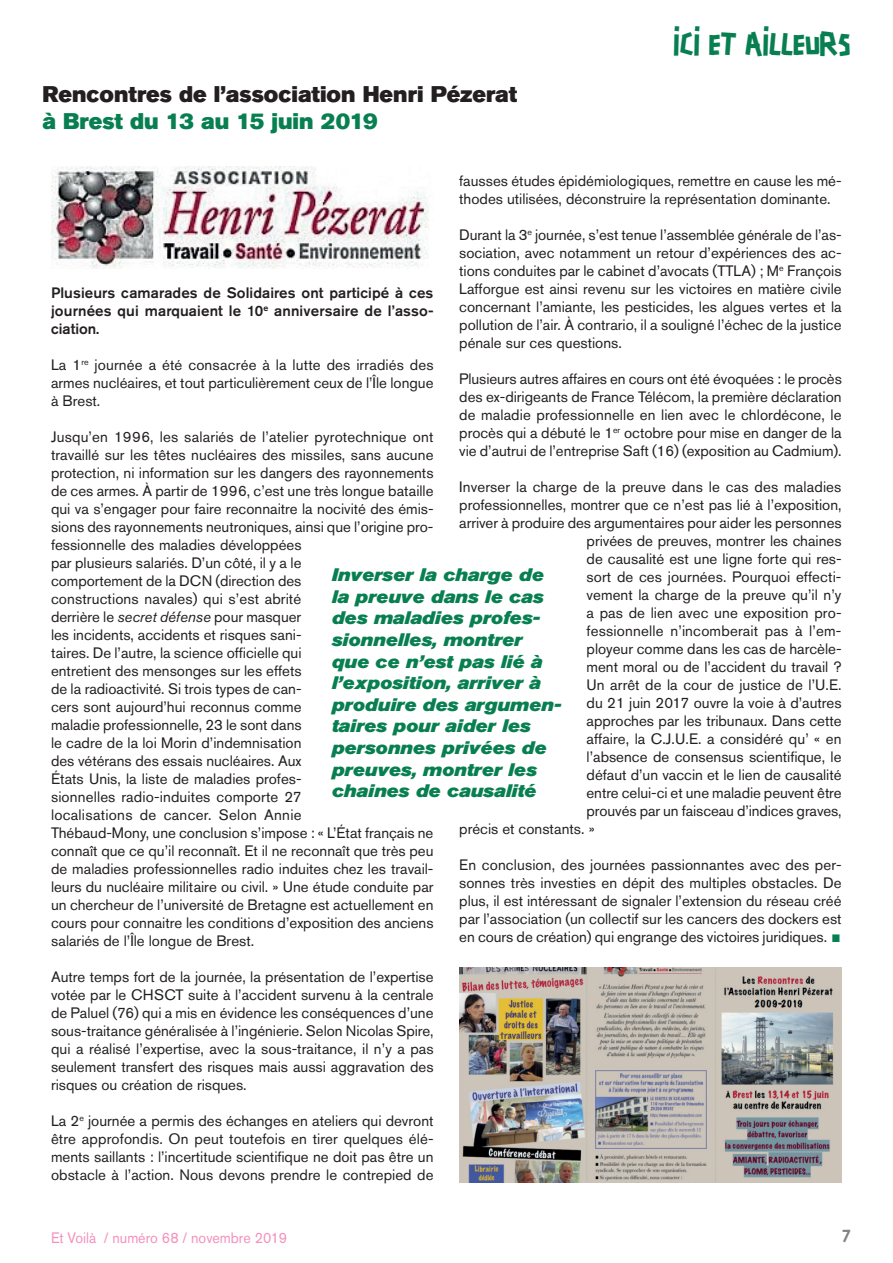
<style>
.page{position:relative;width:893px;height:1263px;background:#fff}
.page>*{position:absolute;margin:0;border:0;box-sizing:border-box;transform-origin:0 0}
.t1{font:700 45px "Akzidenz Grotesk Std";color:#087f50}
.t2{font:30px "Scotchlidaires";color:#087f50}
.t3{font:22.5px "Akzidenz Grotesk Std Super";color:#231f20}
.t4{font:22.5px "Akzidenz Grotesk Std Super";color:#087f50}
.t5{font:italic 18px/21.6px "Akzidenz Grotesk Std Super";color:#087f50;scale:1.1 1}
.t6{font:15px/18px "Akzidenz Grotesk Std";color:#231f20;text-align:justify}
.t7{font:500 15px/18px "Akzidenz Grotesk Std";letter-spacing:.01em;color:#231f20;text-align:justify}
.t8{font:15px "Akzidenz Grotesk Std";color:#f391bc;scale:.95 1}
.t9{font:15px "Scotchlidaires";color:#808285}
.s1{font-style:italic}
</style>
<div class="page">
<img style="left:459px;top:967px;width:383px;height:215px">
<img style="left:51px;top:167px;width:378px;height:102px">
<h3 class="t3" style="left:43px;top:81px;width:476px">Rencontres de l’association Henri Pézerat</h3>
<h3 class="t4" style="left:43px;top:108px;width:337px">à Brest du 13 au 15 juin 2019</h3>
<h2 class="t2" style="left:673px;top:23px;width:178px">ICI ET AILLEURS</h2>
<p class="t6" style="left:459px;top:171px;width:384px">fausses études épidémiologiques, remettre en cause les mé&shy;thodes utilisées, déconstruire la représentation dominante.</p>
<p class="t6" style="left:459px;top:225px;width:384px">Durant la 3<sup>e</sup> journée, s’est tenue l’assemblée générale de l’as&shy;sociation, avec notamment un retour d’expériences des ac&shy;tions conduites par le cabinet d’avocats (TTLA) ; M<sup>e</sup> François Lafforgue est ainsi revenu sur les victoires en matière civile concernant l’amiante, les pesticides, les algues vertes et la pollution de l’air. À contrario, il a souligné l’échec de la justice pénale sur ces questions.</p>
<p class="t6" style="left:459px;top:369px;width:384px">Plusieurs autres affaires en cours ont été évoquées : le procès des ex-dirigeants de France Télécom, la première déclaration de maladie professionnelle en lien avec le chlordécone, le procès qui a débuté le 1<sup>er</sup> octobre pour mise en danger de la vie d’autrui de l’entreprise Saft (16) (exposition au Cadmium).</p>
<p class="t6" style="left:459px;top:477px;width:384px">Inverser la charge de la preuve dans le cas des maladies</p>
<p class="t6" style="left:459px;top:495px;width:384px">professionnelles, montrer que ce n’est pas lié à l’exposition,</p>
<p class="t6" style="left:459px;top:513px;width:384px">arriver à produire des argumentaires pour aider les personnes</p>
<p class="t6" style="left:587px;top:531px;width:256px">privées de preuves, montrer les chaines</p>
<p class="t6" style="left:587px;top:549px;width:257px">de causalité est une ligne forte qui res-</p>
<p class="t6" style="left:587px;top:567px;width:256px">sort de ces journées. Pourquoi effecti-</p>
<p class="t6" style="left:587px;top:585px;width:256px">vement la charge de la preuve qu’il n’y</p>
<p class="t6" style="left:587px;top:603px;width:256px">a pas de lien avec une exposition pro-</p>
<p class="t6" style="left:587px;top:621px;width:256px">fessionnelle n’incomberait pas à l’em-</p>
<p class="t6" style="left:587px;top:639px;width:256px">ployeur comme dans les cas de harcèle-</p>
<p class="t6" style="left:587px;top:657px;width:256px">ment moral ou de l’accident du travail ?</p>
<p class="t6" style="left:587px;top:675px;width:257px">Un arrêt de la cour de justice de l’U.E.</p>
<p class="t6" style="left:587px;top:693px;width:257px">du 21 juin 2017 ouvre la voie à d’autres</p>
<p class="t6" style="left:587px;top:711px;width:257px">approches par les tribunaux. Dans cette</p>
<p class="t6" style="left:587px;top:729px;width:256px">affaire, la C.J.U.E. a considéré qu’ « en</p>
<p class="t6" style="left:587px;top:747px;width:256px">l’absence de consensus scientifique, le</p>
<p class="t6" style="left:587px;top:765px;width:257px">défaut d’un vaccin et le lien de causalité</p>
<p class="t6" style="left:587px;top:783px;width:257px">entre celui-ci et une maladie peuvent être</p>
<p class="t6" style="left:587px;top:801px;width:257px">prouvés par un faisceau d’indices graves,</p>
<p class="t6" style="left:459px;top:819px;width:137px">précis et constants. »</p>
<p class="t6" style="left:459px;top:855px;width:384px">En conclusion, des journées passionnantes avec des per&shy;sonnes très investies en dépit des multiples obstacles. De plus, il est intéressant de signaler l’extension du réseau créé par l’association (un collectif sur les cancers des dockers est en cours de création) qui engrange des victoires juridiques.</p>
<p class="t7" style="left:51px;top:284px;width:384px">Plusieurs camarades de Solidaires ont participé à ces journées qui marquaient le 10<sup>e</sup> anniversaire de l’asso&shy;ciation.</p>
<p class="t6" style="left:51px;top:356px;width:384px">La 1<sup>re</sup> journée a été consacrée à la lutte des irradiés des armes nucléaires, et tout particulièrement ceux de l’Île longue à Brest.</p>
<p class="t6" style="left:51px;top:428px;width:384px;text-align:left">Jusqu’en 1996, les salariés de l’atelier pyrotechnique ont travaillé sur les têtes nucléaires des missiles, sans aucune protection, ni information sur les dangers des rayonnements de ces armes. À partir de 1996, c’est une très longue bataille qui va s’engager pour faire reconnaitre la nocivité des émis&shy;sions des rayonnements neutroniques, ainsi que l’origine pro&shy;fessionnelle des maladies développées<br>par plusieurs salariés. D’un côté, il y a le<br>comportement de la DCN (direction des<br>constructions navales) qui s’est abrité<br>derrière le <span class="s1">secret défense</span> pour masquer<br>les incidents, accidents et risques sani-<br>taires. De l’autre, la science officielle qui<br>entretient des mensonges sur les effets<br>de la radioactivité. Si trois types de can-<br>cers sont aujourd’hui reconnus comme<br>maladie professionnelle, 23 le sont dans<br>le cadre de la loi Morin d’indemnisation<br>des vétérans des essais nucléaires. Aux<br>États Unis, la liste de maladies profes-<br>sionnelles radio-induites comporte 27<br>localisations de cancer. Selon Annie<br>Thébaud-Mony, une conclusion s’impose : « L’État français ne connaît que ce qu’il reconnaît. Et il ne reconnaît que très peu de maladies professionnelles radio induites chez les travail&shy;leurs du nucléaire militaire ou civil. » Une étude conduite par un chercheur de l’université de Bretagne est actuellement en cours pour connaitre les conditions d’exposition des anciens salariés de l’Île longue de Brest.</p>
<p class="t6" style="left:51px;top:968px;width:384px">Autre temps fort de la journée, la présentation de l’expertise votée par le CHSCT suite à l’accident survenu à la centrale de Paluel (76) qui a mis en évidence les conséquences d’une sous-traitance généralisée à l’ingénierie. Selon Nicolas Spire, qui a réalisé l’expertise, avec la sous-traitance, il n’y a pas seulement transfert des risques mais aussi aggravation des risques ou création de risques.</p>
<p class="t6" style="left:51px;top:1112px;width:384px">La 2<sup>e</sup> journée a permis des échanges en ateliers qui devront être approfondis. On peut toutefois en tirer quelques élé&shy;ments saillants : l’incertitude scientifique ne doit pas être un obstacle à l’action. Nous devons prendre le contrepied de</p>
<p class="t5" style="left:332px;top:564px;width:210px">Inverser la charge de la preuve dans le cas des maladies profes&shy;sionnelles, montrer que ce n’est pas lié à l’exposition, arriver à produire des argumen&shy;taires pour aider les personnes privées de preuves, montrer les chaines de causalité</p>
<h1 class="t1" style="left:830px;top:900px;width:13px">.</h1>
<p class="t8" style="left:51px;top:1228px;width:250px">Et Voilà / numéro 68 / novembre 2019</p>
<p class="t9" style="left:842px;top:1226px;width:10px">7</p>
</div>
